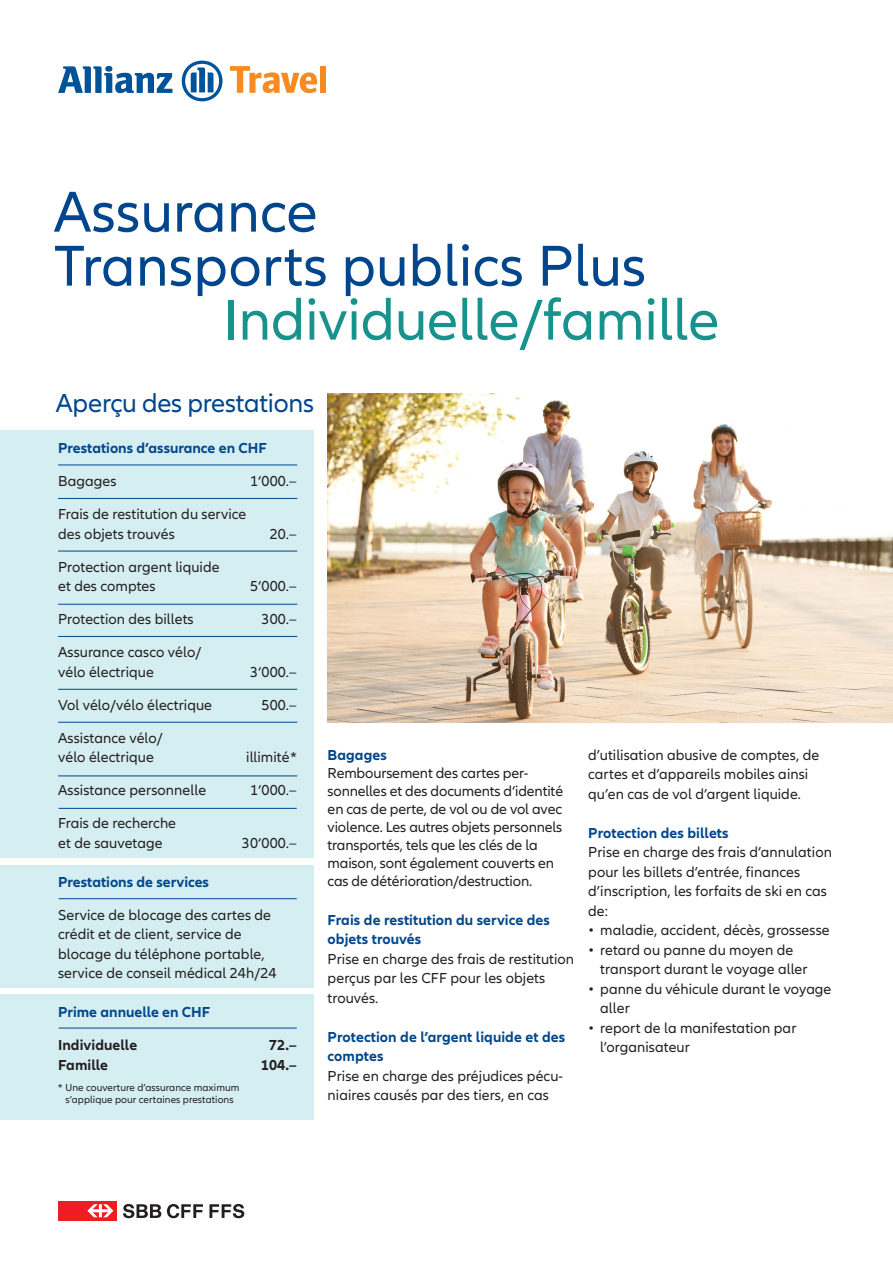
<style>
.page{position:relative;width:893px;height:1263px;background:#fff}
.page>*{position:absolute;margin:0;border:0;box-sizing:border-box;transform-origin:0 0}
.t1{font:59.7px "Allianz Neo";letter-spacing:.005em;color:#01468c}
.t2{font:59.7px "Allianz Neo";color:#18928d}
.t3{font:27px "Allianz Neo";letter-spacing:-.01em;color:#01468c}
.t4{font:15px/19.5px "Allianz Neo";letter-spacing:.005em;color:#231f20}
.t5{font:700 15px/19.5px "Allianz Neo";letter-spacing:.005em;color:#01468c}
.t6{font:700 15px "Allianz Neo";letter-spacing:.005em;color:#231f20}
.t7{font:10.5px "Allianz Neo";letter-spacing:.005em;color:#231f20}
</style>
<div class="page">
<div style="left:0;top:430px;width:314px;height:428px;background:#d5eef1"></div>
<div style="left:0;top:865px;width:314px;height:123px;background:#d5eef1"></div>
<div style="left:0;top:994px;width:314px;height:126px;background:#d5eef1"></div>
<svg style="left:58px;top:66px;width:114px;height:27px"></svg>
<svg style="left:182px;top:61px;width:40px;height:40px"></svg>
<svg style="left:230px;top:66px;width:87px;height:27px"></svg>
<div style="left:320px;top:66px;width:6px;height:27px;background:#f68b23"></div>
<svg style="left:123px;top:1204px;width:38px;height:14px"></svg>
<svg style="left:167px;top:1204px;width:36px;height:14px"></svg>
<svg style="left:209px;top:1204px;width:35px;height:14px"></svg>
<div style="left:58px;top:1201px;width:59px;height:19px;background:#ee1d23"></div>
<svg style="left:87px;top:1204px;width:26px;height:13px"></svg>
<hr style="left:58px;top:465px;width:239px;height:1px;background:#01468c">
<img style="left:328px;top:393px;width:565px;height:330px">
<hr style="left:58px;top:498px;width:239px;height:1px;background:#01468c">
<hr style="left:58px;top:551px;width:239px;height:1px;background:#01468c">
<hr style="left:58px;top:604px;width:239px;height:1px;background:#01468c">
<hr style="left:58px;top:689px;width:239px;height:1px;background:#01468c">
<hr style="left:58px;top:722px;width:239px;height:1px;background:#01468c">
<hr style="left:58px;top:775px;width:239px;height:1px;background:#01468c">
<hr style="left:59px;top:808px;width:238px;height:1px;background:#01468c">
<hr style="left:59px;top:898px;width:238px;height:1px;background:#01468c">
<hr style="left:59px;top:1028px;width:238px;height:1px;background:#01468c">
<hr style="left:58px;top:636px;width:239px;height:1px;background:#01468c">
<p class="t1" style="left:54px;top:178px;width:265px">Assurance</p>
<p class="t1" style="left:54px;top:232px;width:594px">Transports publics Plus</p>
<p class="t2" style="left:223px;top:286px;width:498px">Individuelle/famille</p>
<p class="t3" style="left:56px;top:387px;width:259px">Aperçu des prestations</p>
<p class="t5" style="left:58px;top:439px;width:210px">Prestations d’assurance en CHF</p>
<p class="t4" style="left:58px;top:472px;width:60px">Bagages</p>
<p class="t4" style="left:250px;top:472px;width:48px">1‘000.–</p>
<p class="t4" style="left:58px;top:505px;width:190px">Frais de restitution du service</p>
<p class="t4" style="left:58px;top:524px;width:118px">des objets trouvés</p>
<p class="t4" style="left:270px;top:524px;width:28px">20.–</p>
<p class="t4" style="left:58px;top:557px;width:163px">Protection argent liquide</p>
<p class="t4" style="left:58px;top:577px;width:99px">et des comptes</p>
<p class="t4" style="left:250px;top:577px;width:48px">5‘000.–</p>
<p class="t4" style="left:58px;top:610px;width:137px">Protection des billets</p>
<p class="t4" style="left:262px;top:610px;width:37px">300.–</p>
<p class="t4" style="left:58px;top:643px;width:145px">Assurance casco vélo/</p>
<p class="t4" style="left:58px;top:662px;width:97px">vélo électrique</p>
<p class="t4" style="left:250px;top:662px;width:48px">3‘000.–</p>
<p class="t4" style="left:58px;top:695px;width:155px">Vol vélo/vélo électrique</p>
<p class="t4" style="left:262px;top:695px;width:37px">500.–</p>
<p class="t4" style="left:58px;top:728px;width:106px">Assistance vélo/</p>
<p class="t4" style="left:58px;top:748px;width:97px">vélo électrique</p>
<p class="t4" style="left:246px;top:748px;width:52px">illimité*</p>
<p class="t4" style="left:58px;top:781px;width:150px">Assistance personnelle</p>
<p class="t4" style="left:250px;top:781px;width:48px">1‘000.–</p>
<p class="t4" style="left:58px;top:814px;width:120px">Frais de recherche</p>
<p class="t4" style="left:58px;top:833px;width:106px">et de sauvetage</p>
<p class="t4" style="left:242px;top:833px;width:56px">30‘000.–</p>
<p class="t5" style="left:58px;top:872px;width:152px">Prestations de services</p>
<p class="t4" style="left:58px;top:905px;width:214px">Service de blocage des cartes de</p>
<p class="t4" style="left:58px;top:925px;width:185px">crédit et de client, service de</p>
<p class="t4" style="left:58px;top:944px;width:208px">blocage du téléphone portable,</p>
<p class="t4" style="left:58px;top:964px;width:220px">service de conseil médical 24h/24</p>
<p class="t5" style="left:58px;top:1003px;width:154px">Prime annuelle en CHF</p>
<p class="t6" style="left:58px;top:1036px;width:81px">Individuelle</p>
<p class="t6" style="left:269px;top:1036px;width:29px">72.–</p>
<p class="t6" style="left:58px;top:1056px;width:51px">Famille</p>
<p class="t6" style="left:261px;top:1056px;width:37px">104.–</p>
<p class="t7" style="left:58px;top:1081px;width:183px">* Une couverture d’assurance maximum</p>
<p class="t7" style="left:66px;top:1093px;width:169px">s’applique pour certaines prestations</p>
<p class="t5" style="left:328px;top:745px;width:61px">Bagages</p>
<p class="t4" style="left:328px;top:763px;width:202px">Remboursement des cartes per-</p>
<p class="t4" style="left:328px;top:782px;width:237px;line-height:18px;text-align:justify">sonnelles et des documents d‘identité en cas de perte, de vol ou de vol avec violence. Les autres objets personnels transportés, tels que les clés de la</p>
<p class="t4" style="left:328px;top:854px;width:228px;line-height:18px">maison, sont également couverts en cas de détérioration/destruction.</p>
<p class="t5" style="left:328px;top:910px;width:224px">Frais de restitution du service des objets trouvés</p>
<p class="t4" style="left:328px;top:949px;width:248px">Prise en charge des frais de restitution perçus par les CFF pour les objets trouvés.</p>
<p class="t5" style="left:328px;top:1027px;width:239px">Protection de l’argent liquide et des comptes</p>
<p class="t4" style="left:328px;top:1066px;width:237px">Prise en charge des préjudices pécu&shy;niaires causés par des tiers, en cas</p>
<p class="t4" style="left:588px;top:745px;width:232px">d’utilisation abusive de comptes, de cartes et d’appareils mobiles ainsi qu’en cas de vol d’argent liquide.</p>
<p class="t5" style="left:588px;top:823px;width:142px">Protection des billets</p>
<p class="t4" style="left:588px;top:843px;width:245px">Prise en charge des frais d’annulation pour les billets d’entrée, finances</p>
<p class="t4" style="left:588px;top:882px;width:240px">d’inscription, les forfaits de ski en cas de:</p>
<p class="t4" style="left:588px;top:921px;width:243px">• maladie, accident, décès, grossesse</p>
<p class="t4" style="left:588px;top:940px;width:207px">• retard ou panne du moyen de</p>
<p class="t4" style="left:600px;top:960px;width:209px">transport durant le voyage aller</p>
<p class="t4" style="left:600px;top:979px;width:233px;text-indent:-12px">• panne du véhicule durant le voyage aller</p>
<p class="t4" style="left:588px;top:1018px;width:210px">• report de la manifestation par</p>
<p class="t4" style="left:600px;top:1038px;width:91px">l’organisateur</p>
</div>
